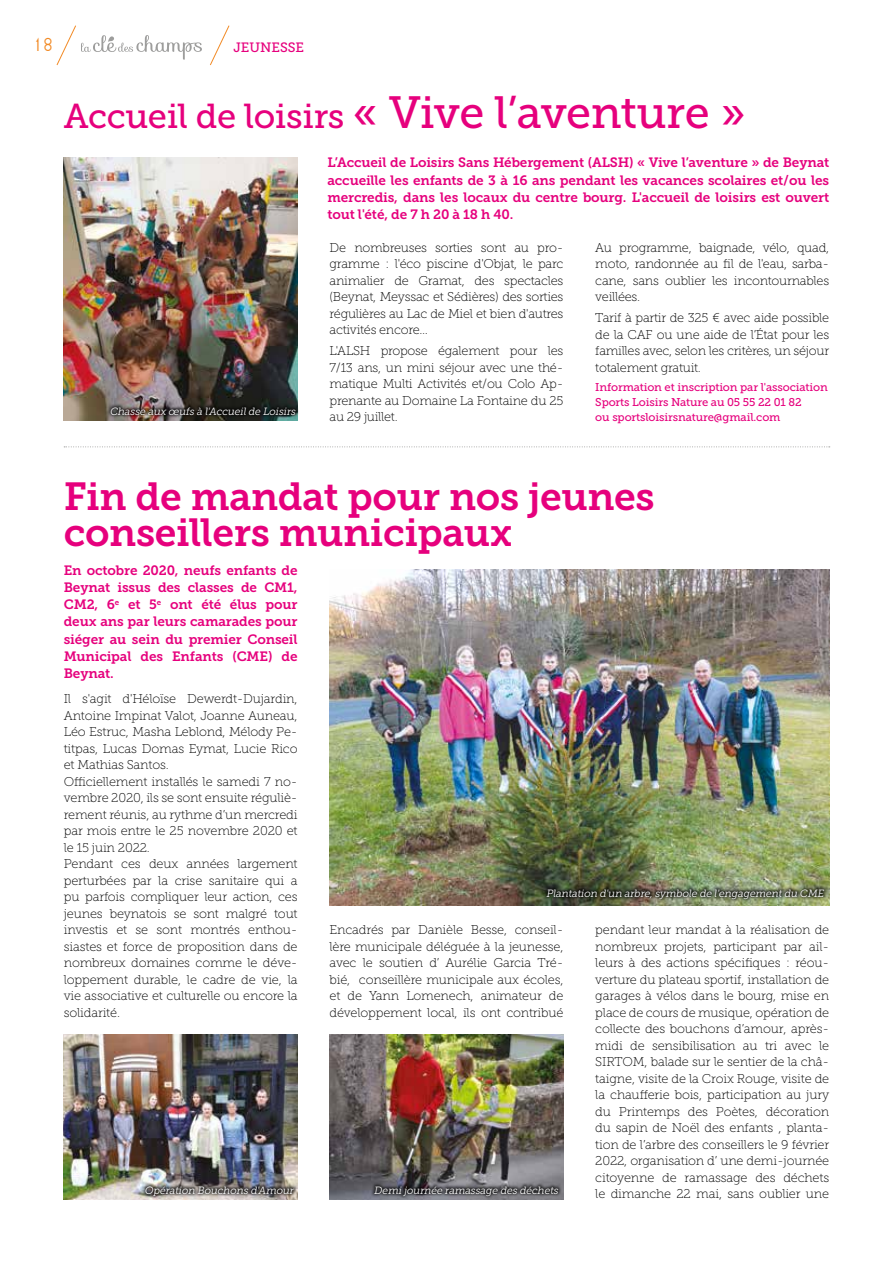
<style>
.page{position:relative;width:893px;height:1263px;background:#fff}
.page>*{position:absolute;margin:0;border:0;box-sizing:border-box;transform-origin:0 0}
.t1{font:39px/36px "Museo Slab 700";letter-spacing:-.01em;color:#e6007d}
.t2{font:34.5px "Museo Slab 500";letter-spacing:-.01em;color:#e6007d}
.t3{font:18px "LT Oksana";color:#f28a25}
.t4{font:13.5px/17.2px "Museo Slab 700";letter-spacing:-.01em;color:#e6007d;text-align:justify}
.t5{font:13.5px "Museo Slab 500";color:#e6007d}
.t6{font:12.75px/16.5px "Museo Slab 100";letter-spacing:-.01em;color:#000;text-align:justify}
.t7{font:11.25px/15px "Museo Slab 500";letter-spacing:-.01em;color:#e6007d}
.t8{font:italic 10.5px "Museo Slab 300";color:#fff}
.s1{font-size:45px}
</style>
<div class="page">
<svg style="left:56px;top:25px;width:146px;height:41px"></svg>
<svg style="left:210px;top:25px;width:20px;height:41px"></svg>
<svg style="left:64px;top:446px;width:766px;height:1px"></svg>
<img style="left:64px;top:157px;width:234px;height:264px">
<img style="left:330px;top:570px;width:499px;height:336px">
<img style="left:64px;top:1034px;width:234px;height:165px">
<img style="left:330px;top:1034px;width:233px;height:165px">
<div style="left:543px;top:885px;width:285px;height:18px;background:#000;opacity:.75"></div>
<div style="left:141px;top:1182px;width:157px;height:17px;background:#000;opacity:.75"></div>
<div style="left:371px;top:1182px;width:191px;height:17px;background:#000;opacity:.75"></div>
<div style="left:107px;top:403px;width:193px;height:15px;background:#000;opacity:.75"></div>
<h3 class="t3" style="left:32px;top:31px;width:23px">18</h3>
<p class="t5" style="left:233px;top:40px;width:72px">JEUNESSE</p>
<h2 class="t2" style="left:64px;top:97px;width:683px">Accueil de loisirs <span class="s1">« Vive l’aventure »</span></h2>
<p class="t8" style="left:110px;top:405px;width:189px">Chasse aux œufs à l'Accueilde Loisirs</p>
<p class="t4" style="left:327px;top:154px;width:503px">L’Accueil de Loisirs Sans Hébergement (ALSH) « Vive l’aventure » de Beynat accueille les enfants de 3 à 16 ans pendant les vacances scolaires et/ou les mercredis, dans les locaux du centre bourg. L'accueil de loisirs est ouvert tout l'été, de 7 h 20 à 18 h 40.</p>
<p class="t6" style="left:330px;top:239px;width:235px">De nombreuses sorties sont au pro&shy;gramme : l'éco piscine d'Objat, le parc animalier de Gramat, des spectacles (Beynat, Meyssac et Sédières) des sorties régulières au Lac de Miel et bien d'autres activités encore…</p>
<p class="t6" style="left:330px;top:343px;width:235px">L'ALSH propose également pour les 7/13 ans, un mini séjour avec une thé&shy;matique Multi Activités et/ou Colo Ap&shy;prenante au Domaine La Fontaine du 25 au 29 juillet.</p>
<p class="t6" style="left:595px;top:239px;width:235px">Au programme, baignade, vélo, quad, moto, randonnée au fil de l'eau, sarba&shy;cane, sans oublier les incontournables veillées.</p>
<p class="t6" style="left:595px;top:310px;width:235px">Tarif à partir de 325 € avec aide possible de la CAF ou une aide de l’État pour les familles avec, selon les critères, un séjour totalement gratuit.</p>
<p class="t7" style="left:595px;top:380px;width:234px">Information et inscription par l'association<br>Sports Loisirs Nature au 05 55 22 01 82<br>ou sportsloisirsnature@gmail.com</p>
<h1 class="t1" style="left:64px;top:478px;width:593px">Fin de mandat pour nos jeunes conseillers municipaux</h1>
<p class="t4" style="left:64px;top:561px;width:235px">En octobre 2020, neufs enfants de Beynat issus des classes de CM1, CM2, 6<sup>e</sup> et 5<sup>e</sup> ont été élus pour deux ans par leurs camarades pour siéger au sein du premier Conseil Municipal des Enfants (CME) de Beynat.</p>
<p class="t6" style="left:64px;top:691px;width:235px;text-align:left">Il s'agit d'Héloïse Dewerdt-Dujardin, Antoine Impinat Valot, Joanne Auneau, Léo Estruc, Masha Leblond, Mélody Pe&shy;titpas, Lucas Domas Eymat, Lucie Rico et Mathias Santos.<br>Officiellement installés le samedi 7 no&shy;vembre 2020, ils se sont ensuite réguliè&shy;rement réunis, au rythme d’un mercredi par mois entre le 25 novembre 2020 et le 15 juin 2022.<br>Pendant ces deux années largement perturbées par la crise sanitaire qui a pu parfois compliquer leur action, ces jeunes beynatois se sont malgré tout investis et se sont montrés enthou&shy;siastes et force de proposition dans de nombreux domaines comme le déve&shy;loppement durable, le cadre de vie, la vie associative et culturelle ou encore la solidarité.</p>
<p class="t8" style="left:546px;top:887px;width:281px">Plantation d'un arbre,symbole de l'engagementdu CME</p>
<p class="t6" style="left:330px;top:922px;width:235px">Encadrés par Danièle Besse, conseil&shy;lère municipale déléguée à la jeunesse, avec le soutien d’ Aurélie Garcia Tré&shy;bié, conseillère municipale aux écoles, et de Yann Lomenech, animateur de développement local, ils ont contribué</p>
<p class="t6" style="left:595px;top:922px;width:235px">pendant leur mandat à la réalisation de nombreux projets, participant par ail&shy;leurs à des actions spécifiques : réou&shy;verture du plateau sportif, installation de garages à vélos dans le bourg, mise en place de cours de musique, opération de collecte des bouchons d’amour, après&shy;midi de sensibilisation au tri avec le SIRTOM, balade sur le sentier de la châ&shy;taigne, visite de la Croix Rouge, visite de la chaufferie bois, participation au jury du Printemps des Poètes, décoration du sapin de Noël des enfants , planta&shy;tion de l’arbre des conseillers le 9 février 2022, organisation d’ une demi-journée citoyenne de ramassage des déchets le dimanche 22 mai, sans oublier une</p>
<p class="t8" style="left:144px;top:1184px;width:152px">Opération Bouchons d'Amour</p>
<p class="t8" style="left:374px;top:1184px;width:188px">Demij ournée ramassage des déchets</p>
</div>
